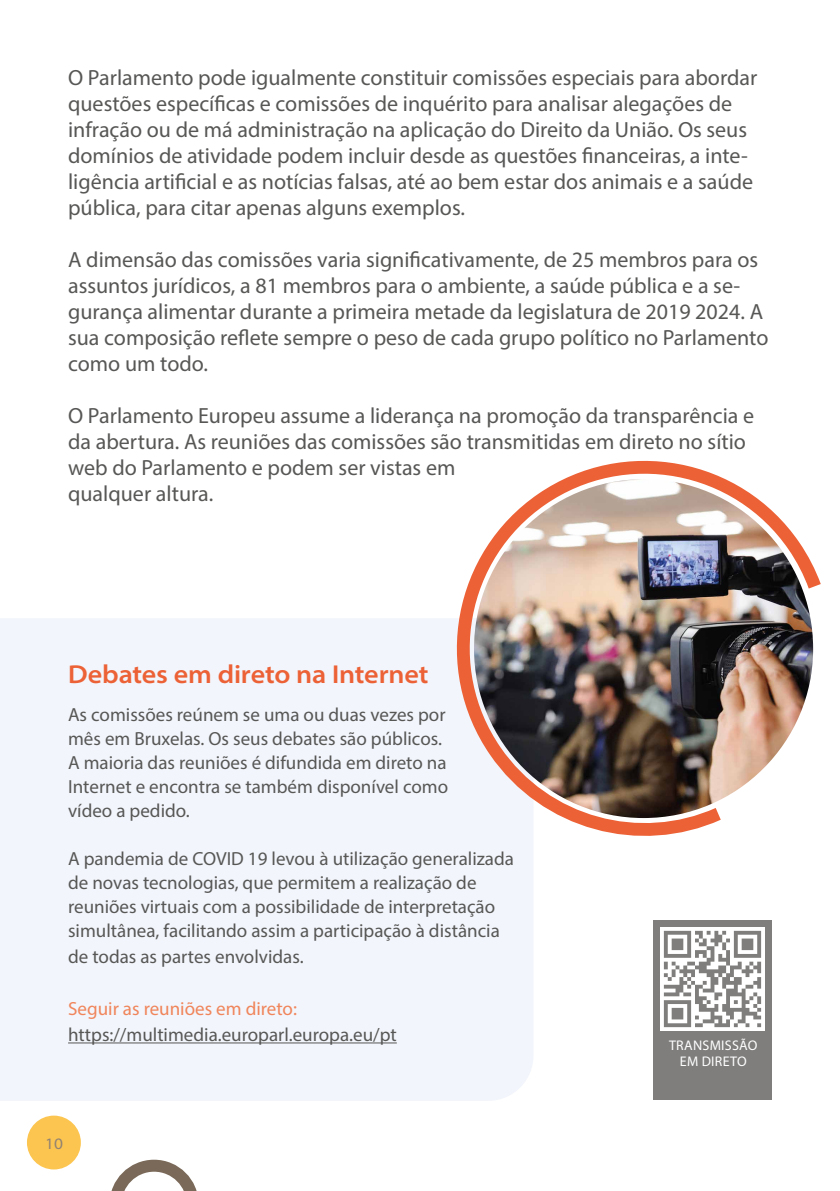
<style>
.page{position:relative;width:840px;height:1191px;background:#fff}
.page>*{position:absolute;margin:0;border:0;box-sizing:border-box;transform-origin:0 0}
.NEW-Box_Title{font:600 semi-expanded 26px "Myriad Pro";letter-spacing:-.005em;color:#ec6136}
.Paragraph{font:22px/26px "Myriad Pro";color:#575756}
.NEW-Box_Body{font:19px/24px "Myriad Pro";color:#575756}
.NEW-Box_Body-2{font:19px "Myriad Pro";color:#f0855b}
.t1{font:semi-expanded 16px "Myriad Pro";color:#918272}
.bijschrift_qrcode{font:14px/16px "Myriad Pro";letter-spacing:.02em;color:#fff;text-align:center}
</style>
<div class="page">
<div style="left:27px;top:1115px;width:54px;height:54px;background:#fcc550;border-radius:50%"></div>
<svg style="left:111px;top:1159px;width:86px;height:32px"></svg>
<div style="left:0;top:618px;width:533px;height:482px;background:#f2f5fb"></div>
<div style="left:653px;top:920px;width:118px;height:179px;background:#7f7e7d"></div>
<img style="left:438px;top:460px;width:383px;height:388px">
<hr style="left:68px;top:1042px;width:328px;height:1px;background:#575756">
<img style="left:660px;top:927px;width:103px;height:103px">
<p class="Paragraph" style="left:68px;top:64px;width:690px">O Parlamento pode igualmente constituir comissões especiais para abordar questões específicas e comissões de inquérito para analisar alegações de infração ou de má administração na aplicação do Direito da União. Os seus domínios de atividade podem incluir desde as questões financeiras, a inte&shy;ligência artificial e as notícias falsas, até ao bem estar dos animais e a saúde pública, para citar apenas alguns exemplos.</p>
<p class="Paragraph" style="left:68px;top:246px;width:701px">A dimensão das comissões varia significativamente, de 25 membros para os assuntos jurídicos, a 81 membros para o ambiente, a saúde pública e a se&shy;gurança alimentar durante a primeira metade da legislatura de 2019 2024. A sua composição reflete sempre o peso de cada grupo político no Parlamento como um todo.</p>
<p class="Paragraph" style="left:68px;top:402px;width:687px">O Parlamento Europeu assume a liderança na promoção da transparência e da abertura. As reuniões das comissões são transmitidas em direto no sítio web do Parlamento e podem ser vistas em<br>qualquer altura.</p>
<h2 class="NEW-Box_Title" style="left:68px;top:657px;width:361px">Debates em direto na Internet</h2>
<p class="NEW-Box_Body" style="left:68px;top:702px;width:381px">As comissões reúnem se uma ou duas vezes por mês em Bruxelas. Os seus debates são públicos.<br>A maioria das reuniões é difundida em direto na Internet e encontra se também disponível como vídeo a pedido.</p>
<p class="NEW-Box_Body" style="left:68px;top:846px;width:447px">A pandemia de COVID 19 levou à utilização generalizada de novas tecnologias, que permitem a realização de reuniões virtuais com a possibilidade de interpretação simultânea, facilitando assim a participação à distância</p>
<p class="NEW-Box_Body" style="left:68px;top:944px;width:237px">de todas as partes envolvidas.</p>
<p class="NEW-Box_Body-2" style="left:68px;top:997px;width:230px">Seguir as reuniões em direto:</p>
<p class="NEW-Box_Body" style="left:68px;top:1022px;width:330px">https://multimedia.europarl.europa.eu/pt</p>
<p class="t1" style="left:45px;top:1133px;width:19px">10</p>
<p class="bijschrift_qrcode" style="left:668px;top:1036px;width:90px">TRANSMISSÃO<br>EM DIRETO</p>
</div>
